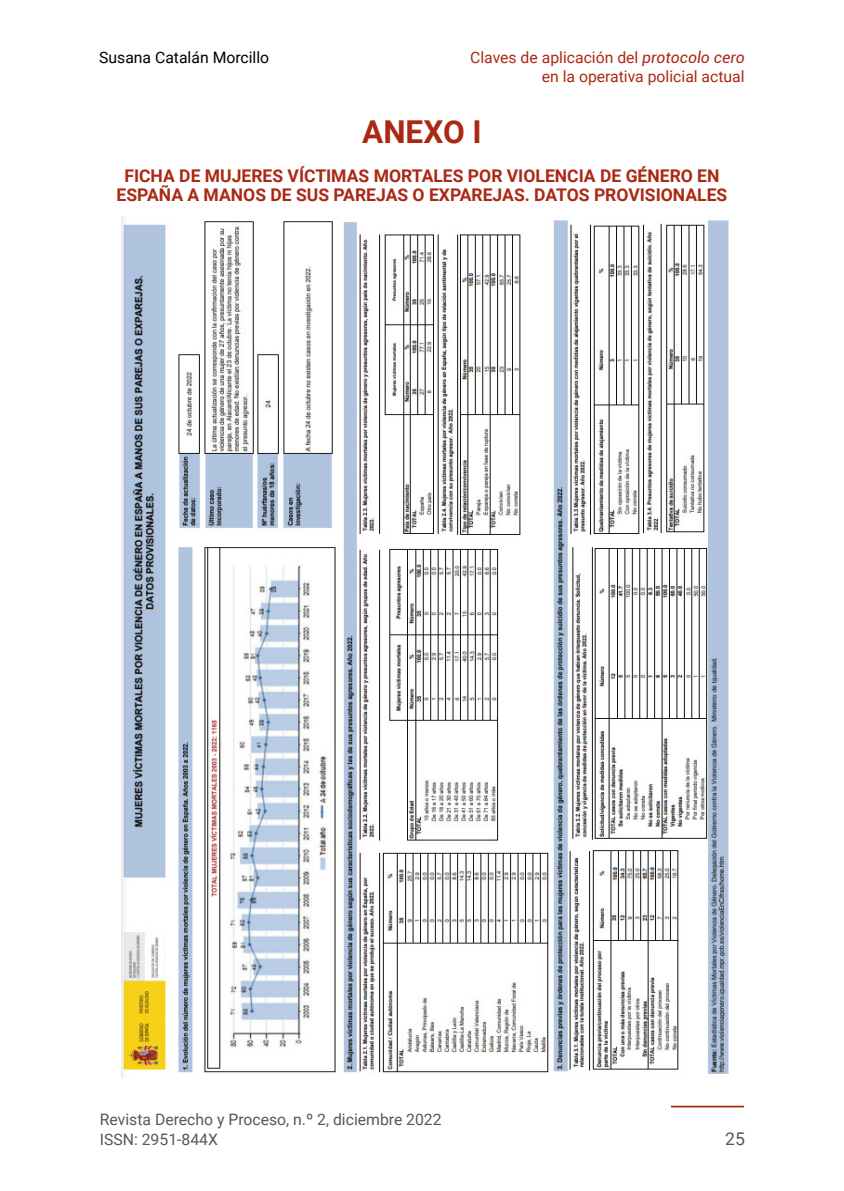
<style>
.page{position:relative;width:844px;height:1191px;background:#fff}
.page>*{position:absolute;margin:0;border:0;box-sizing:border-box;transform-origin:0 0}
.Titulo_1{font:700 31.5px "Roboto";color:#ab2814}
.Titulo_3{font:700 17.5px/19.2px "Roboto";color:#ab2814;text-align:center}
.t1{font:17.5px "Roboto";color:#575756}
.t2{font:15.75px/19.2px "Roboto";color:#ab2814;text-align:right}
.t3{font:15.75px/19.2px "Roboto";color:#575756}
.t4{font:15.75px "Roboto";color:#000}
.s1{font-style:italic}
</style>
<div class="page">
<img style="left:122px;top:217px;width:607px;height:860px">
<hr style="left:670px;top:1105px;width:73px;height:2px;background:#ab2814">
<p class="t4" style="left:99px;top:46px;width:171px">Susana Catalán Morcillo</p>
<p class="t2" style="left:470px;top:47px;width:276px">Claves de aplicación del <span class="s1">protocolo cero </span>en la operativa policial actual</p>
<p class="Titulo_1" style="left:362px;top:110px;width:121px">ANEXO I</p>
<p class="Titulo_3" style="left:117px;top:165px;width:612px">FICHA DE MUJERES VÍCTIMAS MORTALES POR VIOLENCIA DE GÉNERO EN<br>ESPAÑA A MANOS DE SUS PAREJAS O EXPAREJAS. DATOS PROVISIONALES</p>
<p class="t3" style="left:100px;top:1109px;width:343px">Revista Derecho y Proceso, n.º 2, diciembre 2022<br>ISSN: 2951-844X</p>
<p class="t1" style="left:725px;top:1126px;width:21px">25</p>
</div>
